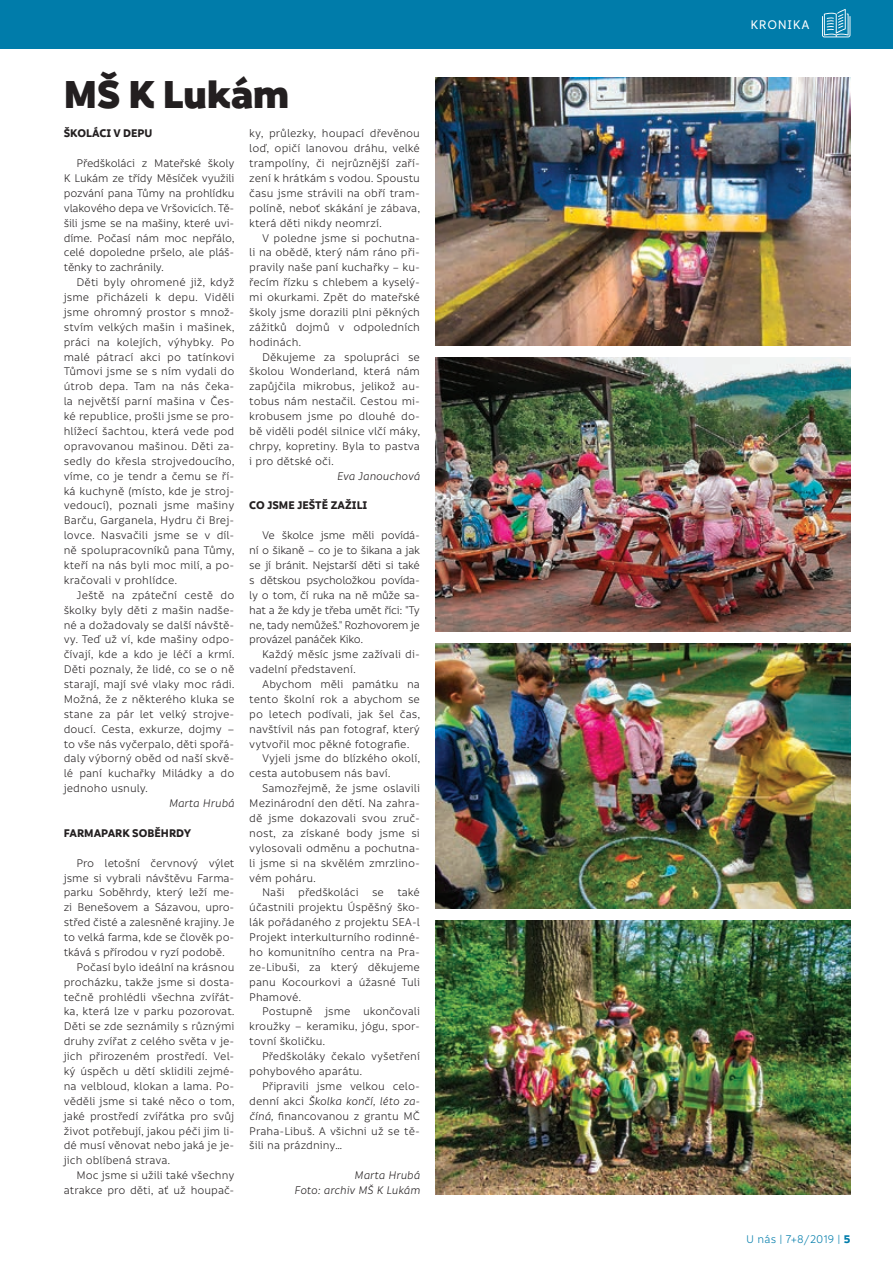
<style>
.page{position:relative;width:893px;height:1263px;background:#fff}
.page>*{position:absolute;margin:0;border:0;box-sizing:border-box;transform-origin:0 0}
.nadpis-01{font:900 42px "Informative";color:#231f20}
.t1{font:500 13.5px "Informative";letter-spacing:.05em;color:#fff}
.text{font:12px/14.9px "Informative";color:#231f20;text-align:justify}
.podpis{font:italic 12px "Informative";color:#231f20}
.nadpis-02{font:700 12px "Informative";color:#231f20}
.t2{font:12px "Informative";letter-spacing:.015em;color:#007caa}
.s1{font-style:italic}
.s2{font-weight:700}
</style>
<div class="page">
<div style="left:0;top:0;width:893px;height:48px;background:#007caa"></div>
<svg style="left:822px;top:9px;width:28px;height:28px"></svg>
<img style="left:435px;top:78px;width:415px;height:267px">
<img style="left:435px;top:357px;width:415px;height:274px">
<img style="left:435px;top:643px;width:415px;height:265px">
<img style="left:435px;top:920px;width:415px;height:274px">
<p class="nadpis-01" style="left:64px;top:69px;width:227px">MŠ K Lukám</p>
<p class="nadpis-02" style="left:64px;top:127px;width:90px">ŠKOLÁCI V DEPU</p>
<p class="text" style="left:64px;top:156px;width:172px;text-indent:13px">Předškoláci z Mateřské školy K Lukám ze třídy Měsíček využili pozvání pana Tůmy na prohlídku vlakového depa ve Vršovicích. Tě&shy;šili jsme se na mašiny, které uvi&shy;díme. Počasí nám moc nepřálo, celé dopoledne pršelo, ale pláš&shy;těnky to zachránily.</p>
<p class="text" style="left:64px;top:275px;width:172px;text-indent:13px">Děti byly ohromené již, když jsme přicházeli k depu. Viděli jsme ohromný prostor s množ&shy;stvím velkých mašin i mašinek, práci na kolejích, výhybky. Po malé pátrací akci po tatínkovi Tůmovi jsme se s ním vydali do útrob depa. Tam na nás čeka&shy;la největší parní mašina v Čes&shy;ké republice, prošli jsme se pro&shy;hlížecí šachtou, která vede pod opravovanou mašinou. Děti za&shy;sedly do křesla strojvedoucího, víme, co je tendr a čemu se ří&shy;ká kuchyně (místo, kde je stroj&shy;vedoucí), poznali jsme mašiny Barču, Garganela, Hydru či Brej&shy;lovce. Nasvačili jsme se v díl&shy;ně spolupracovníků pana Tůmy, kteří na nás byli moc milí, a po&shy;kračovali v prohlídce.</p>
<p class="text" style="left:64px;top:588px;width:172px;text-indent:13px">Ještě na zpáteční cestě do školky byly děti z mašin nadše&shy;né a dožadovaly se další návště&shy;vy. Teď už ví, kde mašiny odpo&shy;čívají, kde a kdo je léčí a krmí.<br>Děti poznaly, že lidé, co se o ně starají, mají své vlaky moc rádi.<br>Možná, že z některého kluka se stane za pár let velký strojve&shy;doucí. Cesta, exkurze, dojmy – to vše nás vyčerpalo, děti spořá&shy;daly výborný oběd od naší skvě&shy;lé paní kuchařky Miládky a do jednoho usnuly.</p>
<p class="podpis" style="left:169px;top:797px;width:67px">Marta Hrubá</p>
<p class="nadpis-02" style="left:64px;top:826px;width:129px">FARMAPARK SOBĚHRDY</p>
<p class="text" style="left:64px;top:856px;width:172px;text-indent:13px">Pro letošní červnový výlet jsme si vybrali návštěvu Farma&shy;parku Soběhrdy, který leží me&shy;zi Benešovem a Sázavou, upro&shy;střed čisté a zalesněné krajiny. Je to velká farma, kde se člověk po&shy;tkává s přírodou v ryzí podobě.</p>
<p class="text" style="left:64px;top:960px;width:172px;text-indent:13px">Počasí bylo ideální na krásnou procházku, takže jsme si dosta&shy;tečně prohlédli všechna zvířát&shy;ka, která lze v parku pozorovat.<br>Děti se zde seznámily s různými druhy zvířat z celého světa v je&shy;jich přirozeném prostředí. Vel&shy;ký úspěch u dětí sklidili zejmé&shy;na velbloud, klokan a lama. Po&shy;věděli jsme si také něco o tom, jaké prostředí zvířátka pro svůj život potřebují, jakou péči jim li&shy;dé musí věnovat nebo jaká je je&shy;jich oblíbená strava.</p>
<p class="text" style="left:64px;top:1168px;width:172px;text-align:right">Moc jsme si užili také všechny atrakce pro děti, ať už houpač-</p>
<p class="text" style="left:249px;top:126px;width:172px">ky, průlezky, houpací dřevěnou loď, opičí lanovou dráhu, velké trampolíny, či nejrůznější zaří&shy;zení k hrátkám s vodou. Spoustu času jsme strávili na obří tram&shy;políně, neboť skákání je zábava, která děti nikdy neomrzí.</p>
<p class="text" style="left:249px;top:231px;width:172px;text-indent:13px">V poledne jsme si pochutna&shy;li na obědě, který nám ráno při&shy;pravily naše paní kuchařky − ku&shy;řecím řízku s chlebem a kyselý&shy;mi okurkami. Zpět do mateřské školy jsme dorazili plni pěkných zážitků dojmů v odpoledních hodinách.</p>
<p class="text" style="left:249px;top:350px;width:172px;text-indent:13px">Děkujeme za spolupráci se školou Wonderland, která nám zapůjčila mikrobus, jelikož au&shy;tobus nám nestačil. Cestou mi&shy;krobusem jsme po dlouhé do&shy;bě viděli podél silnice vlčí máky, chrpy, kopretiny. Byla to pastva i pro dětské oči.</p>
<p class="podpis" style="left:337px;top:470px;width:85px">Eva Janouchová</p>
<p class="nadpis-02" style="left:249px;top:499px;width:120px">CO JSME JEŠTĚ ZAŽILI</p>
<p class="text" style="left:249px;top:528px;width:172px;text-indent:13px">Ve školce jsme měli povídá&shy;ní o šikaně − co je to šikana a jak se jí bránit. Nejstarší děti si také s dětskou psycholožkou povída&shy;ly o tom, čí ruka na ně může sa&shy;hat a že kdy je třeba umět říci: "Ty ne, tady nemůžeš." Rozhovorem je provázel panáček Kiko.</p>
<p class="text" style="left:249px;top:647px;width:172px;text-indent:13px">Každý měsíc jsme zažívali di&shy;vadelní představení.</p>
<p class="text" style="left:249px;top:677px;width:172px;text-indent:13px">Abychom měli památku na tento školní rok a abychom se po letech podívali, jak šel čas, navštívil nás pan fotograf, který vytvořil moc pěkné fotografie.</p>
<p class="text" style="left:249px;top:751px;width:172px;text-indent:13px">Vyjeli jsme do blízkého okolí, cesta autobusem nás baví.</p>
<p class="text" style="left:249px;top:781px;width:172px;text-indent:13px">Samozřejmě, že jsme oslavili Mezinárodní den dětí. Na zahra&shy;dě jsme dokazovali svou zruč&shy;nost, za získané body jsme si vylosovali odměnu a pochutna&shy;li jsme si na skvělém zmrzlino&shy;vém poháru.</p>
<p class="text" style="left:249px;top:885px;width:172px;text-indent:13px">Naši předškoláci se také účastnili projektu Úspěšný ško&shy;lák pořádaného z projektu SEA-l Projekt interkulturního rodinné&shy;ho komunitního centra na Pra&shy;ze-Libuši, za který děkujeme panu Kocourkovi a úžasné Tuli Phamové.</p>
<p class="text" style="left:249px;top:1004px;width:172px;text-indent:13px">Postupně jsme ukončovali kroužky – keramiku, jógu, spor&shy;tovní školičku.</p>
<p class="text" style="left:249px;top:1049px;width:172px;text-indent:13px">Předškoláky čekalo vyšetření pohybového aparátu.</p>
<p class="text" style="left:249px;top:1079px;width:172px;text-indent:13px">Připravili jsme velkou celo&shy;denní akci <span class="s1">Školka končí, léto za&shy;číná,</span> financovanou z grantu MČ Praha-Libuš. A všichni už se tě&shy;šili na prázdniny…</p>
<p class="podpis" style="left:354px;top:1169px;width:67px">Marta Hrubá</p>
<p class="podpis" style="left:294px;top:1184px;width:127px">Foto: archiv MŠ K Lukám</p>
<p class="t1" style="left:750px;top:18px;width:61px">KRONIKA</p>
<p class="t2" style="left:746px;top:1233px;width:106px">U nás | 7+8/2019 | <span class="s2">5</span></p>
</div>
